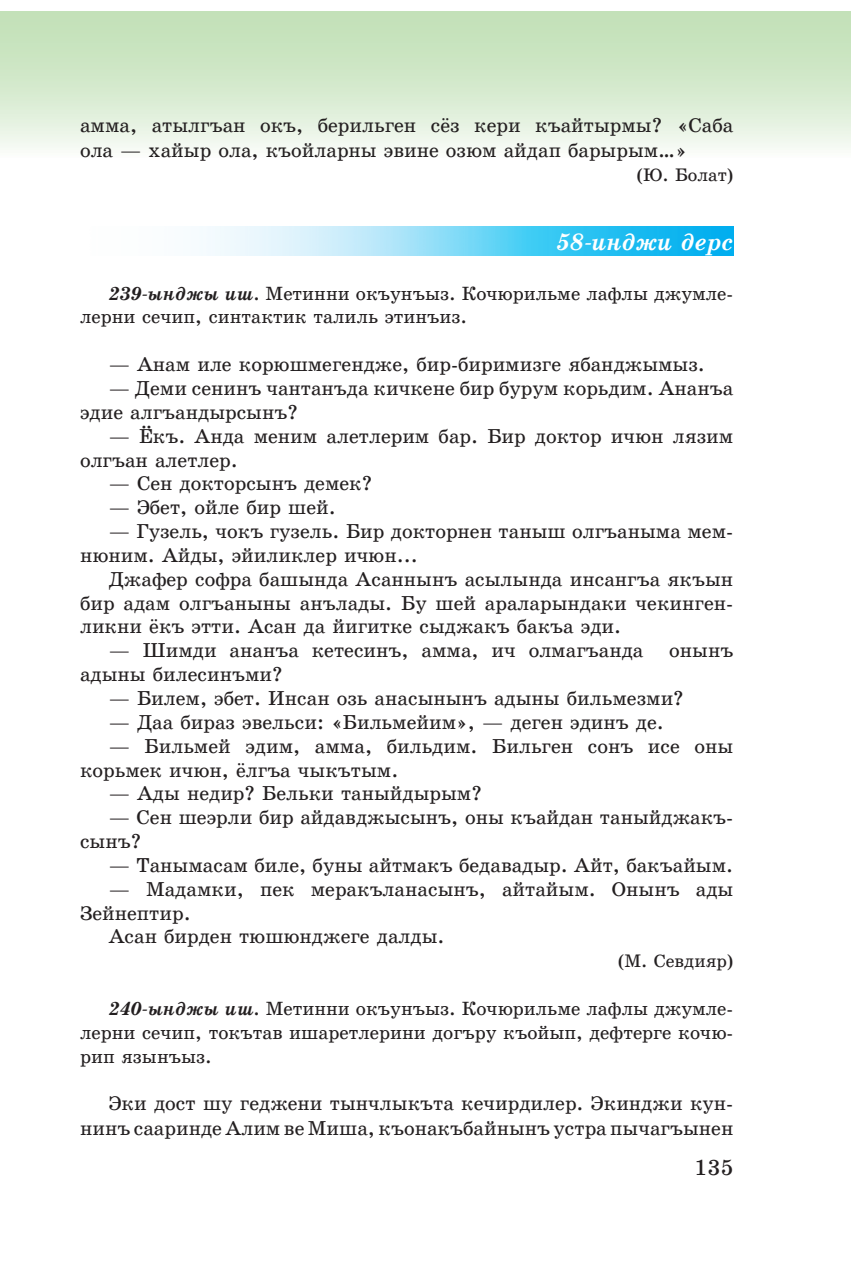
<style>
.page{position:relative;width:851px;height:1276px;background:#fff}
.page>*{position:absolute;margin:0;border:0;box-sizing:border-box;transform-origin:0 0}
.t1{font:italic 24.2px "AXP School Book C Bold";color:#fff}
.t2{font:22.2px "School Book CTT";color:#231f20}
.t3{font:20.2px/23.8px "School Book CTT";color:#231f20}
.t4{font:19.2px/23.8px "School Book CTT";color:#231f20}
.t5{font:18.2px "School Book CTT";color:#231f20}
.s1{font-family:"AXP School Book C Bold";font-style:italic}
</style>
<div class="page">
<div style="left:0;top:11px;width:850px;height:147px;background:linear-gradient(to bottom,#bbddaf,#f4f9f2)"></div>
<img style="left:200px;top:227px;width:533px;height:28px">
<p class="t3" style="left:80px;top:114px;width:654px">амма, атылгъан окъ, берильген сёз кери къайтырмы? «Саба ола — хайыр ола, къойларны эвине озюм айдап барырым…»</p>
<p class="t5" style="left:636px;top:165px;width:98px">(Ю. Болат)</p>
<p class="t1" style="left:556px;top:228px;width:178px">58-инджи дерс</p>
<p class="t4" style="left:80px;top:281px;width:648px;text-indent:29px"><span class="s1">239-ынджы иш.</span> Метинни окъунъыз. Кочюрильме лафлы джумле лерни сечип, синтактик талиль этинъиз.</p>
<p class="t3" style="left:109px;top:353px;width:597px">— Анам иле корюшмегендже, бир-биримизге ябанджымыз.</p>
<p class="t3" style="left:80px;top:376px;width:654px;text-indent:29px">— Деми сенинъ чантанъда кичкене бир бурум корьдим. Ананъа эдие алгъандырсынъ?</p>
<p class="t3" style="left:80px;top:424px;width:654px;text-indent:29px">— Ёкъ. Анда меним алетлерим бар. Бир доктор ичюн лязим олгъан алетлер.</p>
<p class="t3" style="left:109px;top:472px;width:265px">— Сен докторсынъ демек?</p>
<p class="t3" style="left:109px;top:496px;width:228px">— Эбет, ойле бир шей.</p>
<p class="t3" style="left:80px;top:519px;width:647px;text-indent:29px">— Гузель, чокъ гузель. Бир докторнен таныш олгъаныма мем нюним. Айды, эйиликлер ичюн...</p>
<p class="t3" style="left:80px;top:567px;width:654px;text-indent:29px">Джафер софра башында Асаннынъ асылында инсангъа якъын бир адам олгъаныны анълады. Бу шей араларындаки чекинген ликни ёкъ этти. Асан да йигитке сыджакъ бакъа эди.</p>
<p class="t3" style="left:109px;top:639px;width:536px">— Шимди ананъа кетесинъ, амма, ич олмагъанда</p>
<p class="t3" style="left:669px;top:639px;width:66px">онынъ</p>
<p class="t3" style="left:80px;top:662px;width:204px">адыны билесинъми?</p>
<p class="t3" style="left:109px;top:686px;width:576px">— Билем, эбет. Инсан озь анасынынъ адыны бильмезми?</p>
<p class="t3" style="left:109px;top:710px;width:556px">— Даа бираз эвельси: «Бильмейим», — деген эдинъ де.</p>
<p class="t3" style="left:80px;top:734px;width:654px;text-indent:29px">— Бильмей эдим, амма, бильдим. Бильген сонъ исе оны корьмек ичюн, ёлгъа чыкътым.</p>
<p class="t3" style="left:109px;top:782px;width:375px">— Ады недир? Бельки таныйдырым?</p>
<p class="t3" style="left:80px;top:805px;width:647px;text-indent:29px">— Сен шеэрли бир айдавджысынъ, оны къайдан таныйджакъ сынъ?</p>
<p class="t3" style="left:109px;top:853px;width:626px">— Танымасам биле, буны айтмакъ бедавадыр. Айт, бакъайым.</p>
<p class="t3" style="left:109px;top:877px;width:626px">— Мадамки, пек меракъланасынъ, айтайым. Онынъ ады</p>
<p class="t3" style="left:80px;top:901px;width:112px">Зейнептир.</p>
<p class="t3" style="left:109px;top:925px;width:337px">Асан бирден тюшюнджеге далды.</p>
<p class="t5" style="left:618px;top:951px;width:117px">(М. Севдияр)</p>
<p class="t4" style="left:702px;top:995px;width:26px;line-height:27.6px;text-indent:-593px"><span class="s1">240-ынджы иш.</span> Метинни окъунъыз. Кочюрильме лафлы джумле -</p>
<p class="t4" style="left:80px;top:1020px;width:648px">лерни сечип, токътав ишаретлерини догъру къойып, дефтерге кочю рип язынъыз.</p>
<p class="t3" style="left:702px;top:1090px;width:26px;line-height:26.6px;text-indent:-593px">Эки дост шу геджени тынчлыкъта кечирдилер. Экинджи кун -</p>
<p class="t3" style="left:80px;top:1116px;width:654px">нинъ сааринде Алим ве Миша, къонакъбайнынъ устра пычагъынен</p>
<p class="t2" style="left:694px;top:1155px;width:40px">135</p>
</div>
